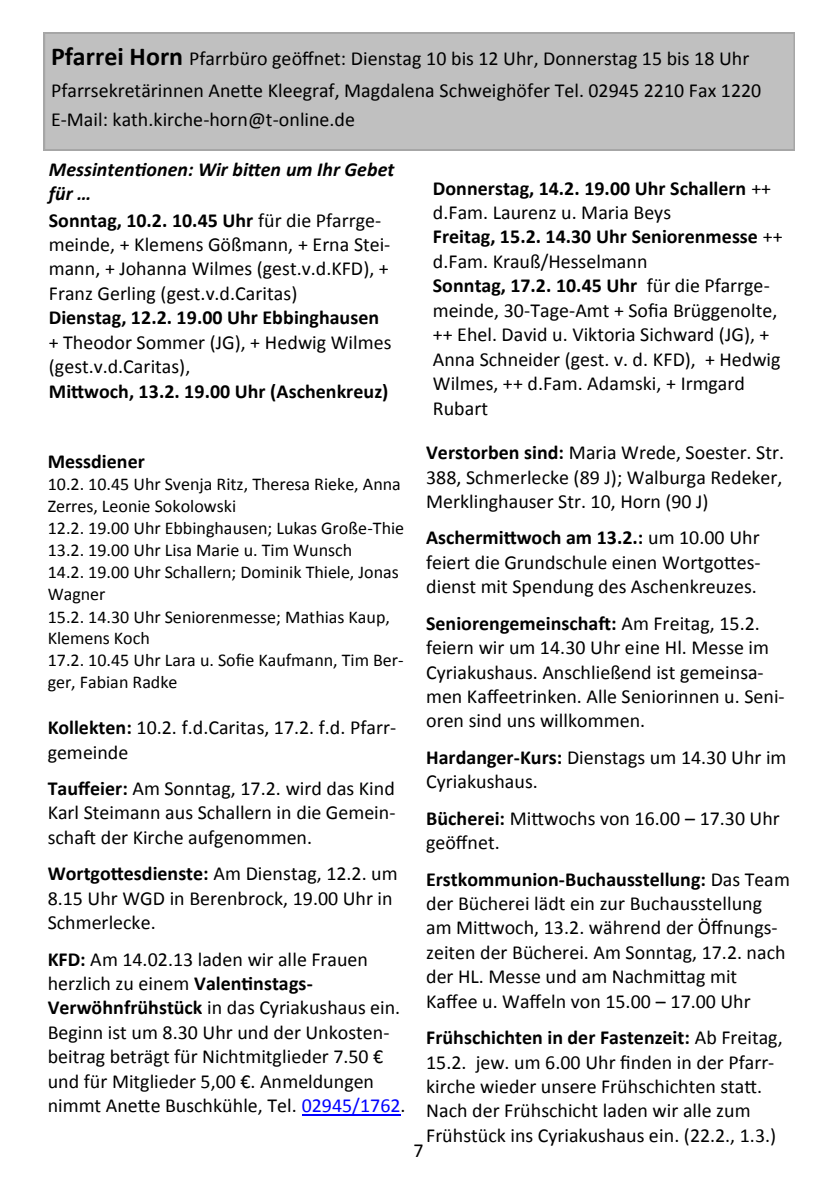
<style>
.page{position:relative;width:840px;height:1191px;background:#fff}
.page>*{position:absolute;margin:0;border:0;box-sizing:border-box;transform-origin:0 0}
.t1{font:20px/24.4px "Calibri";color:#000}
.t2{font:700 20px "Calibri";color:#000}
.t3{font:italic 700 20px/24.4px "Calibri";color:#000}
.t4{font:18px/22px "Calibri";color:#000}
.s1{font-weight:700;font-size:26px}
.s2{font-weight:700}
.s3{color:#00f}
</style>
<div class="page">
<div style="left:44px;top:32px;width:750px;height:118px;background:#c0c0c0"></div>
<hr style="left:301px;top:1114px;width:99px;height:1px;background:#00f">
<p class="t1" style="left:51px;top:42px;width:711px;line-height:31.8px"><span class="s1">Pfarrei Horn</span> Pfarrbüro geöffnet: Dienstag 10 bis 12 Uhr, Donnerstag 15 bis 18 Uhr<br>Pfarrsekretärinnen Anette Kleegraf, Magdalena Schweighöfer Tel. 02945 2210 Fax 1220</p>
<p class="t1" style="left:51px;top:107px;width:305px">E-Mail: kath.kirche-horn@t-online.de</p>
<p class="t3" style="left:49px;top:157px;width:347px">Messintentionen: Wir bitten um Ihr Gebet für …</p>
<p class="t1" style="left:49px;top:208px;width:343px"><span class="s2">Sonntag, 10.2. 10.45 Uhr</span> für die Pfarrge&shy;meinde, + Klemens Gößmann, + Erna Stei&shy;mann, + Johanna Wilmes (gest.v.d.KFD), + Franz Gerling (gest.v.d.Caritas)</p>
<p class="t2" style="left:49px;top:305px;width:331px">Dienstag, 12.2. 19.00 Uhr Ebbinghausen</p>
<p class="t1" style="left:49px;top:330px;width:344px">+ Theodor Sommer (JG), + Hedwig Wilmes (gest.v.d.Caritas),</p>
<p class="t2" style="left:49px;top:378px;width:341px">Mittwoch, 13.2. 19.00 Uhr (Aschenkreuz)</p>
<p class="t1" style="left:432px;top:176px;width:351px"><span class="s2">Donnerstag, 14.2. 19.00 Uhr Schallern</span> ++ d.Fam. Laurenz u. Maria Beys<br><span class="s2">Freitag, 15.2. 14.30 Uhr Seniorenmesse</span> ++ d.Fam. Krauß/Hesselmann<br><span class="s2">Sonntag, 17.2. 10.45 Uhr</span> für die Pfarrge&shy;meinde, 30-Tage-Amt + Sofia Brüggenolte, ++ Ehel. David u. Viktoria Sichward (JG), + Anna Schneider (gest. v. d. KFD), + Hedwig Wilmes, ++ d.Fam. Adamski, + Irmgard Rubart</p>
<p class="t1" style="left:426px;top:440px;width:359px;text-align:justify"><span class="s2">Verstorben sind:</span> Maria Wrede, Soester. Str.<br>388, Schmerlecke (89 J); Walburga Redeker, Merklinghauser Str. 10, Horn (90 J)</p>
<p class="t1" style="left:426px;top:525px;width:336px;text-align:justify"><span class="s2">Aschermittwoch am 13.2.:</span> um 10.00 Uhr feiert die Grundschule einen Wortgottes&shy;dienst mit Spendung des Aschenkreuzes.</p>
<p class="t1" style="left:426px;top:611px;width:360px"><span class="s2">Seniorengemeinschaft:</span> Am Freitag, 15.2. feiern wir um 14.30 Uhr eine Hl. Messe im Cyriakushaus. Anschließend ist gemeinsa&shy;men Kaffeetrinken. Alle Seniorinnen u. Seni&shy;oren sind uns willkommen.</p>
<p class="t1" style="left:426px;top:745px;width:361px"><span class="s2">Hardanger-Kurs:</span> Dienstags um 14.30 Uhr im<br>Cyriakushaus.</p>
<p class="t1" style="left:426px;top:806px;width:355px"><span class="s2">Bücherei:</span> Mittwochs von 16.00 – 17.30 Uhr geöffnet.</p>
<p class="t1" style="left:426px;top:867px;width:365px"><span class="s2">Erstkommunion-Buchausstellung:</span> Das Team der Bücherei lädt ein zur Buchausstellung am Mittwoch, 13.2. während der Öffnungs&shy;zeiten der Bücherei. Am Sonntag, 17.2. nach der HL. Messe und am Nachmittag mit Kaffee u. Waffeln von 15.00 – 17.00 Uhr</p>
<p class="t1" style="left:426px;top:1025px;width:358px"><span class="s2">Frühschichten in der Fastenzeit:</span> Ab Freitag, 15.2. jew. um 6.00 Uhr finden in der Pfarr&shy;kirche wieder unsere Frühschichten statt.<br>Nach der Frühschicht laden wir alle zum Frühstück ins Cyriakushaus ein. (22.2., 1.3.)</p>
<p class="t2" style="left:48px;top:448px;width:99px">Messdiener</p>
<p class="t4" style="left:48px;top:473px;width:358px">10.2. 10.45 Uhr Svenja Ritz, Theresa Rieke, Anna Zerres, Leonie Sokolowski<br>12.2. 19.00 Uhr Ebbinghausen; Lukas Große-Thie 13.2. 19.00 Uhr Lisa Marie u. Tim Wunsch<br>14.2. 19.00 Uhr Schallern; Dominik Thiele, Jonas Wagner<br>15.2. 14.30 Uhr Seniorenmesse; Mathias Kaup, Klemens Koch<br>17.2. 10.45 Uhr Lara u. Sofie Kaufmann, Tim Ber&shy;ger, Fabian Radke</p>
<p class="t1" style="left:48px;top:715px;width:350px"><span class="s2">Kollekten:</span> 10.2. f.d.Caritas, 17.2. f.d. Pfarr&shy;gemeinde</p>
<p class="t1" style="left:48px;top:776px;width:349px;text-align:justify"><span class="s2">Tauffeier:</span> Am Sonntag, 17.2. wird das Kind Karl Steimann aus Schallern in die Gemein&shy;schaft der Kirche aufgenommen.</p>
<p class="t1" style="left:48px;top:861px;width:351px"><span class="s2">Wortgottesdienste:</span> Am Dienstag, 12.2. um<br>8.15 Uhr WGD in Berenbrock, 19.00 Uhr in<br>Schmerlecke.</p>
<p class="t1" style="left:48px;top:947px;width:359px"><span class="s2">KFD:</span> Am 14.02.13 laden wir alle Frauen herzlich zu einem <span class="s2">Valentinstags-Verwöhnfrühstück</span> in das Cyriakushaus ein.<br>Beginn ist um 8.30 Uhr und der Unkosten&shy;beitrag beträgt für Nichtmitglieder 7.50 € und für Mitglieder 5,00 €. Anmeldungen nimmt Anette Buschkühle, Tel. <span class="s3">02945/1762</span>.</p>
<p class="t1" style="left:413px;top:1138px;width:12px">7</p>
</div>
